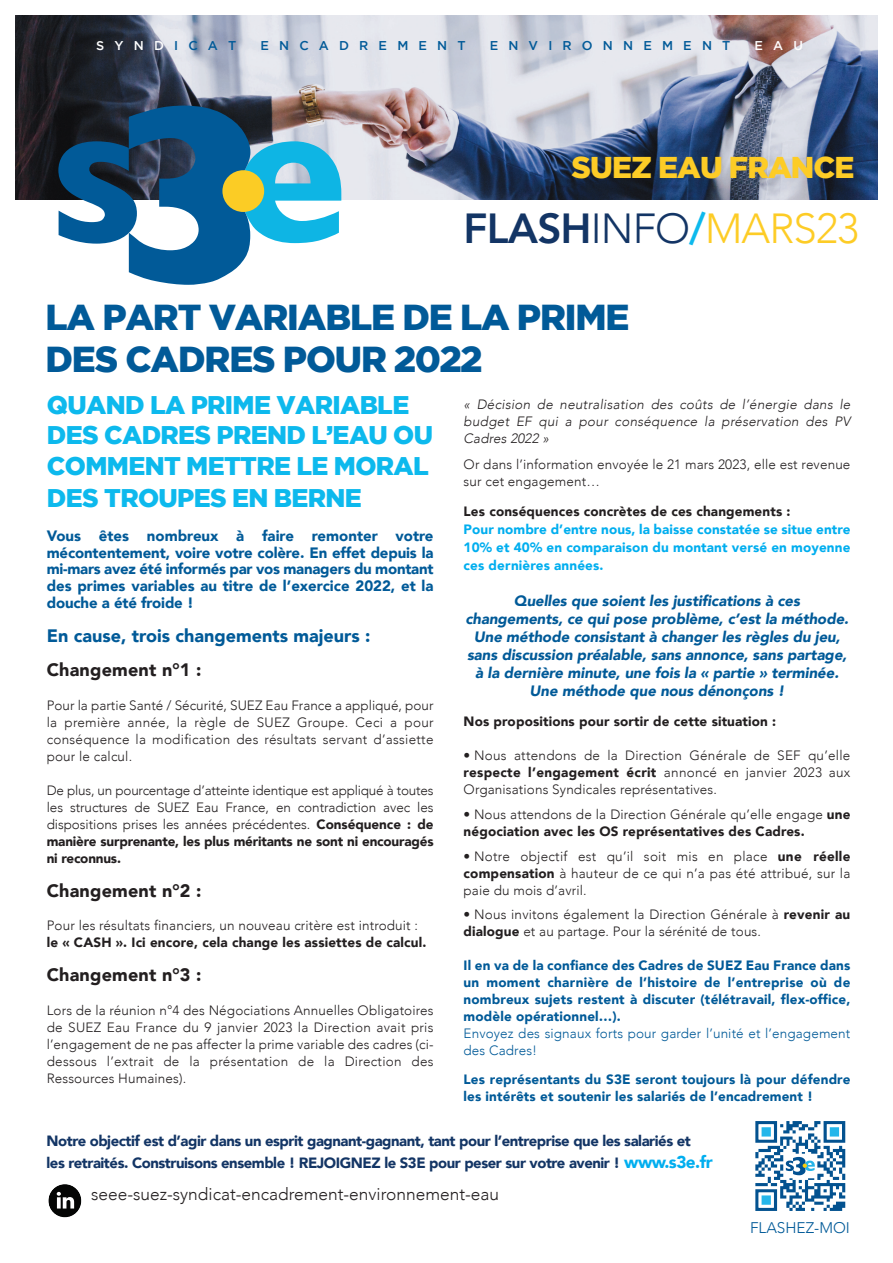
<style>
.page{position:relative;width:893px;height:1263px;background:#fff}
.page>*{position:absolute;margin:0;border:0;box-sizing:border-box;transform-origin:0 0}
.t1{font:300 42px "Avenir";letter-spacing:-.02em;color:#fdcc26}
.t2{font:900 36px/41.1px "Gotham";letter-spacing:-.03em;color:#015a98}
.t3{font:900 30px "Gotham";letter-spacing:-.03em;color:#fdcc26}
.t4{font:900 25.5px/30.9px "Gotham";letter-spacing:-.025em;color:#0db9ed}
.t5{font:900 18px "Avenir";letter-spacing:.01em;color:#231f20}
.t6{font:900 18px "Avenir";color:#015a98}
.t7{font:300 17.25px "Avenir";color:#231f20}
.t8{font:300 15.45px "Avenir";color:#015a98}
.t9{font:italic 900 15px/18px "Avenir";letter-spacing:-.005em;color:#015a98;text-align:center}
.t10{font:900 15px/17px "Avenir";color:#015a98;text-align:justify}
.t11{font:900 14.85px/22.6px "Avenir";letter-spacing:-.03em;color:#133565}
.t12{font:300 13.5px/17px "Avenir";letter-spacing:.01em;color:#231f20;text-align:justify}
.t13{font:900 13.5px/17px "Avenir";letter-spacing:.01em;color:#015a98;text-align:justify}
.t14{font:900 13.5px "Avenir";letter-spacing:.01em;color:#231f20}
.t15{font:900 13.5px/18px "Avenir";letter-spacing:.01em;color:#00aeef;text-align:justify}
.t16{font:italic 300 13.5px/17px "Avenir";letter-spacing:.02em;color:#231f20;text-align:justify}
.t17{font:300 13.5px/17px "Avenir";letter-spacing:.01em;color:#015a98}
.t18{font:500 12.75px "Gotham";letter-spacing:.8em;color:#015a98}
.t19{font:500 12.75px "Gotham";letter-spacing:.8em;color:#fff}
.s1{color:#015a98}
.s2{font-weight:800;color:#133565}
.s3{color:#133565}
.s4{font-weight:800;color:#0db9ed}
.s5{font-weight:900}
.s6{font-size:17.1px;color:#00aeef}
</style>
<div class="page">
<img style="left:15px;top:15px;width:863px;height:185px">
<svg style="left:58px;top:106px;width:283px;height:179px"></svg>
<div style="left:222px;top:170px;width:42px;height:42px;background:#fbcc25;border-radius:50%"></div>
<svg style="left:755px;top:1121px;width:90px;height:90px"></svg>
<svg style="left:48px;top:1184px;width:33px;height:33px"></svg>
<p class="t19" style="left:96px;top:41px;width:142px">SYND<span class="s1">ICAT</span></p>
<p class="t18" style="left:260px;top:41px;width:207px">ENCADREMENT</p>
<p class="t18" style="left:490px;top:41px;width:242px">ENVIRONNEMENT</p>
<p class="t19" style="left:754px;top:41px;width:50px">EAU</p>
<h3 class="t3" style="left:572px;top:156px;width:284px">SUEZ EAU FRANCE</h3>
<h1 class="t1" style="left:464px;top:201px;width:397px"><span class="s2">FLASH</span><span class="s3">INFO</span><span class="s4">/</span>MARS23</h1>
<h2 class="t2" style="left:45px;top:300px;width:586px">LA PART VARIABLE DE LA PRIME<br>DES CADRES POUR 2022</h2>
<h3 class="t4" style="left:47px;top:391px;width:388px">QUAND LA PRIME VARIABLE<br>DES CADRES PREND L’EAU OU<br>COMMENT METTRE LE MORAL<br>DES TROUPES EN BERNE</h3>
<p class="t10" style="left:47px;top:527px;width:388px">Vous êtes nombreux à faire remonter votre mécontentement, voire votre colère. En effet depuis la mi-mars avez été informés par vos managers du montant des primes variables au titre de l’exercice 2022, et la douche a été froide !</p>
<h3 class="t6" style="left:47px;top:624px;width:325px">En cause, trois changements majeurs :</h3>
<h3 class="t5" style="left:47px;top:658px;width:156px">Changement n°1 :</h3>
<p class="t12" style="left:47px;top:697px;width:388px">Pour la partie Santé / Sécurité, SUEZ Eau France a appliqué, pour la première année, la règle de SUEZ Groupe. Ceci a pour conséquence la modification des résultats servant d’assiette pour le calcul.</p>
<p class="t12" style="left:47px;top:782px;width:388px">De plus, un pourcentage d’atteinte identique est appliqué à toutes les structures de SUEZ Eau France, en contradiction avec les dispositions prises les années précédentes. <span class="s5">Conséquence : de manière surprenante, les plus méritants ne sont ni encouragés ni reconnus.</span></p>
<h3 class="t5" style="left:47px;top:878px;width:156px">Changement n°2 :</h3>
<p class="t12" style="left:47px;top:918px;width:373px">Pour les résultats financiers, un nouveau critère est introduit :</p>
<p class="t14" style="left:47px;top:934px;width:381px">le « CASH ». Ici encore, cela change les assiettes de calcul.</p>
<h3 class="t5" style="left:47px;top:963px;width:156px">Changement n°3 :</h3>
<p class="t12" style="left:47px;top:1002px;width:388px">Lors de la réunion n°4 des Négociations Annuelles Obligatoires de SUEZ Eau France du 9 janvier 2023 la Direction avait pris l’engagement de ne pas affecter la prime variable des cadres (ci&shy;dessous l’extrait de la présentation de la Direction des Ressources Humaines).</p>
<p class="t16" style="left:464px;top:396px;width:388px">« Décision de neutralisation des coûts de l’énergie dans le budget EF qui a pour conséquence la préservation des PV Cadres 2022 »</p>
<p class="t12" style="left:464px;top:456px;width:388px">Or dans l’information envoyée le 21 mars 2023, elle est revenue sur cet engagement…</p>
<p class="t14" style="left:464px;top:502px;width:328px">Les conséquences concrètes de ces changements :</p>
<p class="t15" style="left:464px;top:521px;width:388px">Pour nombre d’entre nous, la baisse constatée se situe entre 10% et 40% en comparaison du montant versé en moyenne ces dernières années.</p>
<p class="t9" style="left:465px;top:592px;width:385px">Quelles que soient les justifications à ces changements, ce qui pose problème, c’est la méthode.<br>Une méthode consistant à changer les règles du jeu, sans discussion préalable, sans annonce, sans partage, à la dernière minute, une fois la « partie » terminée.<br>Une méthode que nous dénonçons !</p>
<p class="t14" style="left:464px;top:712px;width:314px">Nos propositions pour sortir de cette situation :</p>
<p class="t12" style="left:464px;top:747px;width:388px">• Nous attendons de la Direction Générale de SEF qu’elle <span class="s5">respecte l’engagement écrit</span> annoncé en janvier 2023 aux Organisations Syndicales représentatives.</p>
<p class="t12" style="left:464px;top:806px;width:388px">• Nous attendons de la Direction Générale qu’elle engage <span class="s5">une négociation avec les OS représentatives des Cadres.</span></p>
<p class="t12" style="left:464px;top:848px;width:388px">• Notre objectif est qu’il soit mis en place <span class="s5">une réelle compensation</span> à hauteur de ce qui n’a pas été attribué, sur la paie du mois d’avril.</p>
<p class="t12" style="left:464px;top:907px;width:388px">• Nous invitons également la Direction Générale à <span class="s5">revenir au dialogue</span> et au partage. Pour la sérénité de tous.</p>
<p class="t13" style="left:464px;top:957px;width:388px">Il en va de la confiance des Cadres de SUEZ Eau France dans un moment charnière de l’histoire de l’entreprise où de nombreux sujets restent à discuter (télétravail, flex-office, modèle opérationnel…).</p>
<p class="t17" style="left:464px;top:1025px;width:388px">Envoyez des signaux forts pour garder l’unité et l’engagement des Cadres!</p>
<p class="t13" style="left:464px;top:1072px;width:388px">Les représentants du S3E seront toujours là pour défendre les intérêts et soutenir les salariés de l’encadrement !</p>
<p class="t11" style="left:46px;top:1129px;width:668px">Notre objectif est d’agir dans un esprit gagnant-gagnant, tant pour l’entreprise que les salariés et les retraités. Construisons ensemble ! REJOIGNEZ le S3E pour peser sur votre avenir ! <span class="s6">www.s3e.fr</span></p>
<p class="t7" style="left:91px;top:1183px;width:409px">seee-suez-syndicat-encadrement-environnement-eau</p>
<p class="t8" style="left:750px;top:1217px;width:101px">FLASHEZ-MOI</p>
</div>
